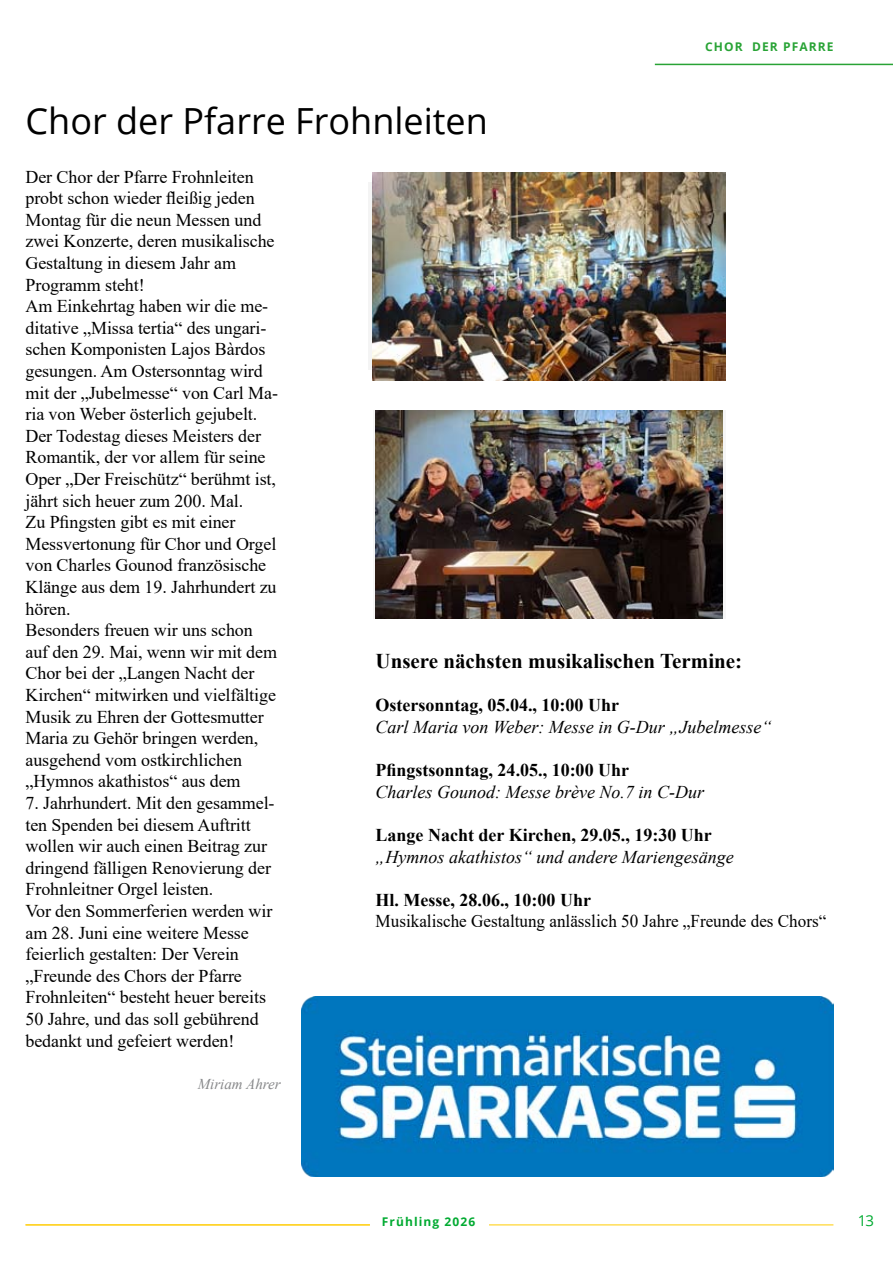
<style>
.page{position:relative;width:893px;height:1263px;background:#fff}
.page>*{position:absolute;margin:0;border:0;box-sizing:border-box;transform-origin:0 0}
.t1{font:36px "Open Sans";color:#000}
.t2{font:700 21px "Times New Roman";color:#000}
.t3{font:18px/21.6px "Times New Roman";letter-spacing:-.005em;color:#000}
.t4{font:700 18px "Times New Roman";color:#000}
.t5{font:italic 18px "Times New Roman";color:#000}
.t6{font:18px "Times New Roman";letter-spacing:-.005em;color:#000;scale:.95 1}
.t7{font:italic 15px "Times New Roman";color:#87888a}
.t8{font:15px "Open Sans";color:#00aa31}
.t9{font:700 12px "Open Sans";letter-spacing:.09em;color:#28a335}
.t10{font:700 12px "Open Sans";letter-spacing:.09em;color:#00aa31}
</style>
<div class="page">
<hr style="left:489px;top:1224px;width:344px;height:1px;background:#fc0">
<hr style="left:655px;top:64px;width:238px;height:1px;background:#28a335">
<hr style="left:26px;top:1224px;width:344px;height:1px;background:#fc0">
<img style="left:372px;top:172px;width:353px;height:209px">
<img style="left:376px;top:410px;width:347px;height:209px">
<img style="left:302px;top:996px;width:532px;height:181px">
<h1 class="t1" style="left:26px;top:96px;width:464px">Chor der Pfarre Frohnleiten</h1>
<p class="t9" style="left:705px;top:38px;width:29px">CHOR</p>
<p class="t9" style="left:752px;top:38px;width:58px">Der PFARR</p>
<p class="t9" style="left:827px;top:38px;width:8px">E</p>
<p class="t3" style="left:26px;top:165px;width:254px">Der Chor der Pfarre Frohnleiten probt schon wieder fleißig jeden<br>Montag für die neun Messen und zwei Konzerte, deren musikalische<br>Gestaltung in diesem Jahr am<br>Programm steht!<br>Am Einkehrtag haben wir die me&shy;ditative „Missa tertia“ des ungari&shy;schen Komponisten Lajos Bàrdos gesungen. Am Ostersonntag wird mit der „Jubelmesse“ von Carl Ma&shy;ria von Weber österlich gejubelt.<br>Der Todestag dieses Meisters der<br>Romantik, der vor allem für seine<br>Oper „Der Freischütz“ berühmt ist, jährt sich heuer zum 200. Mal.<br>Zu Pfingsten gibt es mit einer<br>Messvertonung für Chor und Orgel von Charles Gounod französische<br>Klänge aus dem 19. Jahrhundert zu hören.<br>Besonders freuen wir uns schon auf den 29. Mai, wenn wir mit dem<br>Chor bei der „Langen Nacht der<br>Kirchen“ mitwirken und vielfältige<br>Musik zu Ehren der Gottesmutter<br>Maria zu Gehör bringen werden, ausgehend vom ostkirchlichen „Hymnos akathistos“ aus dem</p>
<p class="t3" style="left:26px;top:792px;width:251px">7. Jahrhundert. Mit den gesammel&shy;ten Spenden bei diesem Auftritt wollen wir auch einen Beitrag zur dringend fälligen Renovierung der<br>Frohnleitner Orgel leisten.<br>Vor den Sommerferien werden wir am 28. Juni eine weitere Messe feierlich gestalten: Der Verein „Freunde des Chors der Pfarre<br>Frohnleiten“ besteht heuer bereits<br>50 Jahre, und das soll gebührend bedankt und gefeiert werden!</p>
<p class="t7" style="left:198px;top:1073px;width:84px">Miriam Ahrer</p>
<p class="t2" style="left:376px;top:646px;width:368px">Unsere nächsten musikalischen Termine:</p>
<p class="t4" style="left:376px;top:692px;width:245px">Ostersonntag, 05.04., 10:00 Uhr</p>
<p class="t5" style="left:376px;top:714px;width:397px">Carl Maria von Weber: Messe in G-Dur „Jubelmesse“</p>
<p class="t4" style="left:376px;top:757px;width:255px">Pfingstsonntag, 24.05., 10:00 Uhr</p>
<p class="t5" style="left:376px;top:779px;width:330px">Charles Gounod: Messe brève No.7 in C-Dur</p>
<p class="t4" style="left:376px;top:822px;width:338px">Lange Nacht der Kirchen, 29.05., 19:30 Uhr</p>
<p class="t5" style="left:376px;top:844px;width:360px">„Hymnos akathistos“ und andere Mariengesänge</p>
<p class="t4" style="left:376px;top:887px;width:217px">Hl. Messe, 28.06., 10:00 Uhr</p>
<p class="t6" style="left:376px;top:909px;width:476px">Musikalische Gestaltung anlässlich 50 Jahre „Freunde des Chors“</p>
<p class="t10" style="left:382px;top:1213px;width:95px">Frühling 2026</p>
<p class="t8" style="left:858px;top:1210px;width:18px">13</p>
</div>
